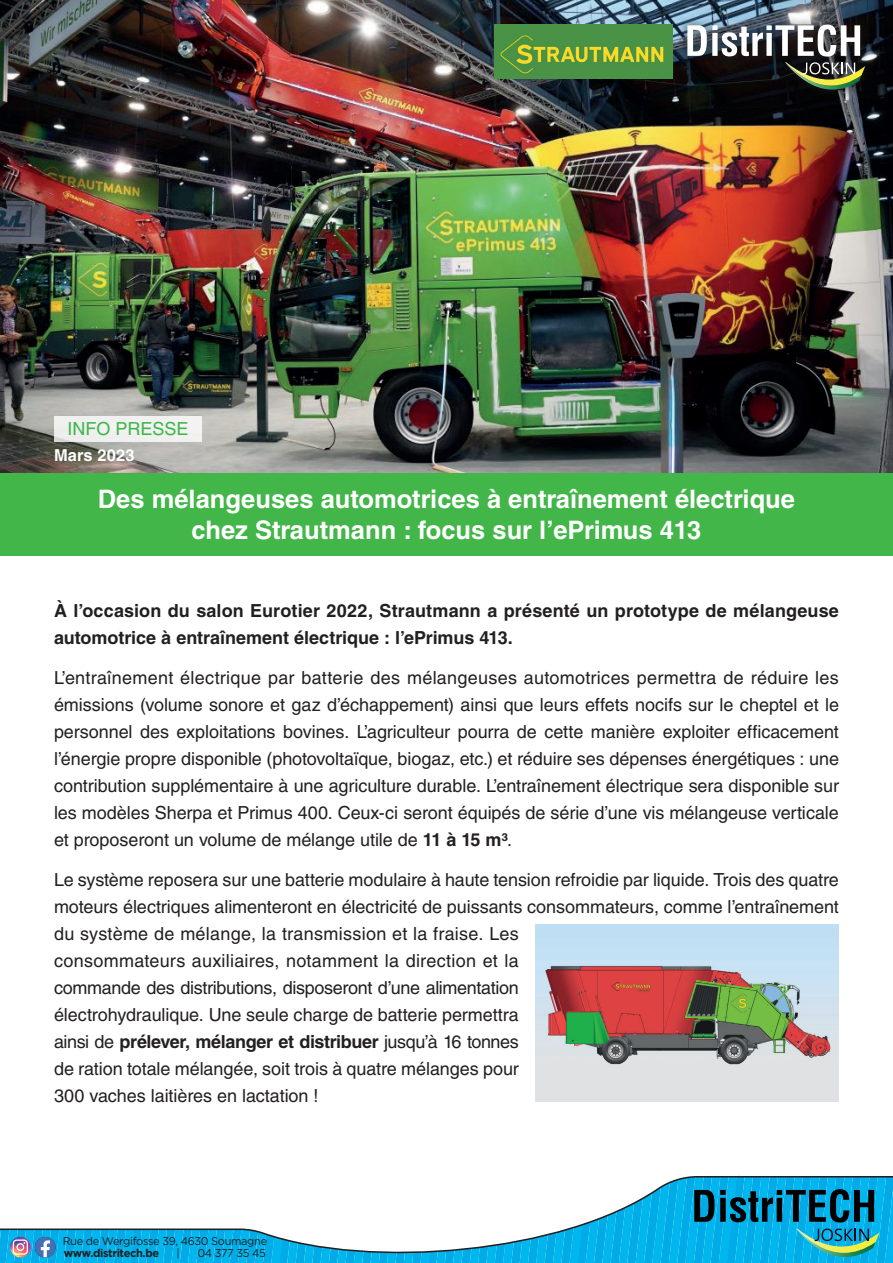
<style>
.page{position:relative;width:893px;height:1263px;background:#fff}
.page>*{position:absolute;margin:0;border:0;box-sizing:border-box;transform-origin:0 0}
.t1{font:700 25.5px/30.6px "Helvetica LT Std";color:#fff;text-align:center}
.t2{font:18px/27px "Helvetica LT Std";letter-spacing:-.005em;color:#231f20;text-align:justify}
.t3{font:700 18px/27px "Helvetica LT Std";letter-spacing:.005em;color:#231f20}
.t4{font:18px "Helvetica LT Std";color:#3eb64b}
.t5{font:700 16.5px "Helvetica LT Std";letter-spacing:.01em;color:#fff}
.t6{font:11.25px "Gotham";letter-spacing:-.03em;color:#231f20}
.t7{font:700 11.25px "Gotham";letter-spacing:-.03em;color:#231f20}
.s1{font-weight:700}
</style>
<div class="page">
<img style="left:0;top:0;width:893px;height:473px">
<div style="left:678px;top:15px;width:196px;height:84px;background:#231f20;opacity:.75"></div>
<img style="left:785px;top:86px;width:78px;height:4px">
<img style="left:785px;top:62px;width:80px;height:24px">
<svg style="left:687px;top:25px;width:173px;height:49px"></svg>
<img style="left:495px;top:25px;width:177px;height:54px">
<svg style="left:0;top:1177px;width:893px;height:86px"></svg>
<div style="left:54px;top:416px;width:148px;height:25px;background:#f1f1f0"></div>
<div style="left:0;top:473px;width:893px;height:82px;background:#42b649"></div>
<img style="left:536px;top:924px;width:303px;height:178px">
<p class="t4" style="left:67px;top:418px;width:123px">INFO PRESSE</p>
<p class="t5" style="left:54px;top:445px;width:82px">Mars 2023</p>
<h1 class="t1" style="left:98px;top:483px;width:699px">Des mélangeuses automotrices à entraînement électrique chez Strautmann : focus sur l’ePrimus 413</h1>
<p class="t3" style="left:54px;top:597px;width:786px">À l’occasion du salon Eurotier 2022, Strautmann a présenté un prototype de mélangeuse automotrice à entraînement électrique : l’ePrimus 413.</p>
<p class="t2" style="left:54px;top:664px;width:787px">L’entraînement électrique par batterie des mélangeuses automotrices permettra de réduire les émissions (volume sonore et gaz d’échappement) ainsi que leurs effets nocifs sur le cheptel et le personnel des exploitations bovines. L’agriculteur pourra de cette manière exploiter efficacement l’énergie propre disponible (photovoltaïque, biogaz, etc.) et réduire ses dépenses énergétiques : une contribution supplémentaire à une agriculture durable. L’entraînement électrique sera disponible sur les modèles Sherpa et Primus 400. Ceux-ci seront équipés de série d’une vis mélangeuse verticale et proposeront un volume de mélange utile de <span class="s1">11 à 15 m³</span>.</p>
<p class="t2" style="left:54px;top:866px;width:786px;text-align:left">Le système reposera sur une batterie modulaire à haute tension refroidie par liquide. Trois des quatre moteurs électriques alimenteront en électricité de puissants consommateurs, comme l’entraînement du système de mélange, la transmission et la fraise. Les<br>consommateurs auxiliaires, notamment la direction et la<br>commande des distributions, disposeront d’une alimentation<br>électrohydraulique. Une seule charge de batterie permettra<br>ainsi de <span class="s1">prélever, mélanger et distribuer</span> jusqu’à 16 tonnes<br>de ration totale mélangée, soit trois à quatre mélanges pour<br>300 vaches laitières en lactation !</p>
<p class="t6" style="left:63px;top:1235px;width:206px">Rue de Wergifosse 39, 4630 Soumagne</p>
<p class="t7" style="left:64px;top:1246px;width:97px">www.distritech.be</p>
<p class="t6" style="left:177px;top:1247px;width:5px">|</p>
<p class="t6" style="left:197px;top:1247px;width:70px">04 377 35 45</p>
</div>
